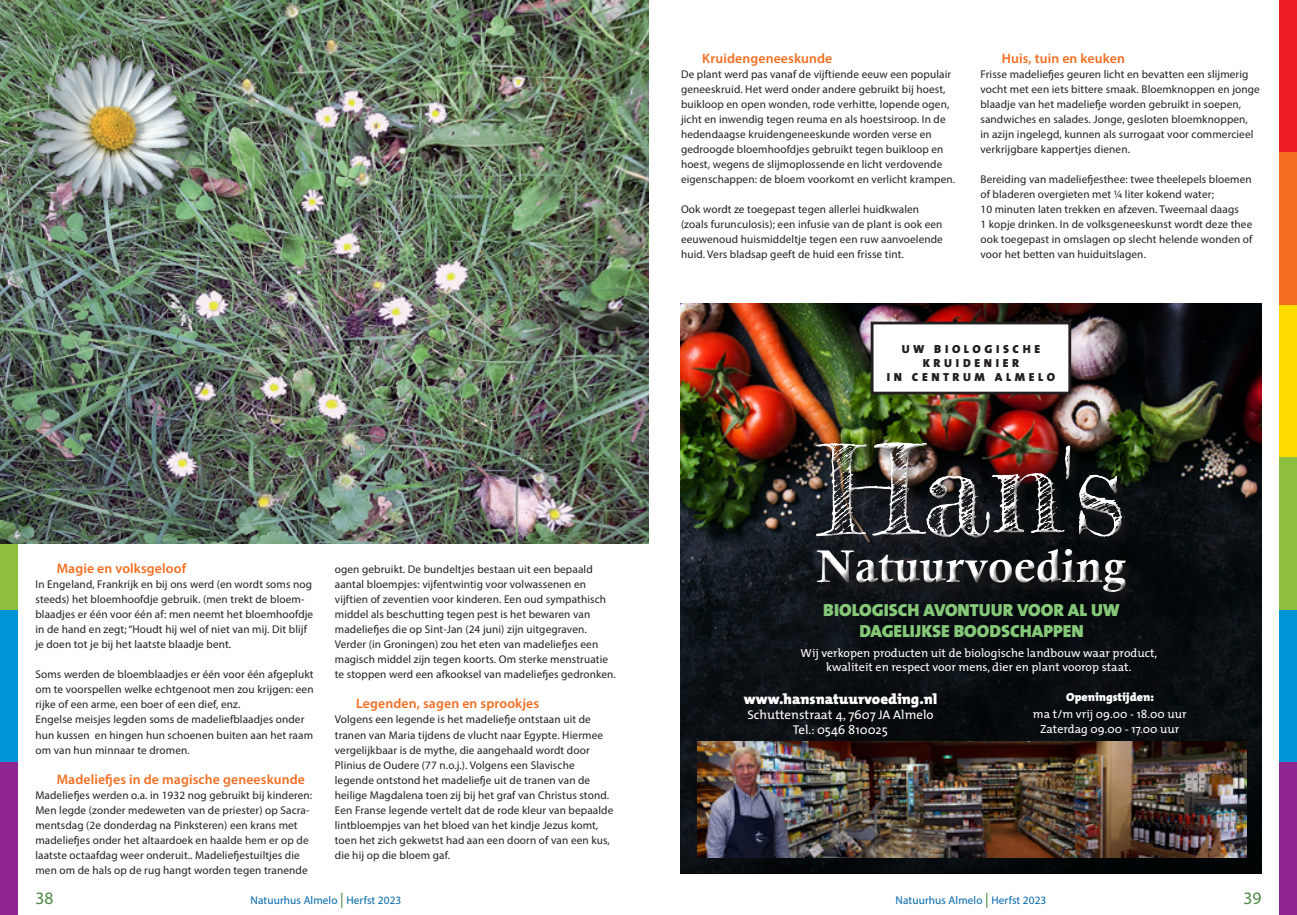
<style>
.page{position:relative;width:1297px;height:915px;background:#fff}
.page>*{position:absolute;margin:0;border:0;box-sizing:border-box;transform-origin:0 0}
.t1{font:46px "Calis MT Bol";color:#fff}
.t2{font:800 17.62px/21.1px "T Mix";color:#85c877;text-align:center}
.t3{font:17.5px "Myriad Pro";color:#48883e}
.t4{font:800 14.62px "T Mix";color:#fff}
.tussenkop_10_12_Myriad_Pro{font:600 13.75px "Myriad Pro";letter-spacing:.01em;color:#f36e21}
.t5{font:12.75px/15.2px "T Mix";color:#fff;text-align:center}
.t6{font:11.75px/14.1px "T Mix";color:#fff;text-align:center}
.t7{font:800 11.75px/14.1px "T Mix";letter-spacing:.3em;color:#231f20;text-align:center}
.t8{font:11.25px/15px "Myriad Pro";letter-spacing:.01em;color:#231f20}
.t9{font:11.25px "Myriad Pro";letter-spacing:.01em;color:#0067aa}
.s1{font-weight:800}
.s2{font-size:15px;color:#48883e}
</style>
<div class="page">
<div style="left:0;top:457px;width:18px;height:152px;background:#8dbe3e"></div>
<div style="left:0;top:609px;width:18px;height:153px;background:#0095d9"></div>
<div style="left:0;top:762px;width:18px;height:152px;background:#90268f"></div>
<div style="left:1279px;top:0;width:18px;height:152px;background:#ee1d23"></div>
<div style="left:1279px;top:152px;width:18px;height:153px;background:#f36e21"></div>
<div style="left:1279px;top:305px;width:18px;height:152px;background:#ffdc01"></div>
<div style="left:1279px;top:457px;width:18px;height:152px;background:#8dbe3e"></div>
<div style="left:1279px;top:609px;width:18px;height:153px;background:#0095d9"></div>
<div style="left:1279px;top:762px;width:18px;height:152px;background:#90268f"></div>
<img style="left:0;top:0;width:648px;height:543px">
<img style="left:680px;top:303px;width:581px;height:569px">
<div style="left:872px;top:323px;width:198px;height:70px;background:#fff"></div>
<div style="left:871px;top:321px;width:200px;height:73px;border:3px solid #231f20"></div>
<img style="left:698px;top:741px;width:548px;height:115px">
<div style="left:813px;top:441px;width:324px;height:164px;background:#231f20;opacity:.75"></div>
<div style="left:814px;top:442px;width:313px;height:151px;background:#231f20;opacity:.75"></div>
<div style="left:31px;top:50px;width:176px;height:172px;background:#231f20;opacity:.6"></div>
<img style="left:24px;top:33px;width:180px;height:180px">
<p class="tussenkop_10_12_Myriad_Pro" style="left:702px;top:49px;width:132px">Kruidengeneeskunde</p>
<p class="t8" style="left:681px;top:66px;width:276px">De plant werd pas vanaf de vijftiende eeuw een populair geneeskruid. Het werd onder andere gebruikt bij hoest, buikloop en open wonden, rode verhitte, lopende ogen, jicht en inwendig tegen reuma en als hoestsiroop. In de hedendaagse kruidengeneeskunde worden verse en gedroogde bloemhoofdjes gebruikt tegen buikloop en hoest, wegens de slijmoplossende en licht verdovende eigenschappen: de bloem voorkomt en verlicht krampen.</p>
<p class="t8" style="left:681px;top:201px;width:263px">Ook wordt ze toegepast tegen allerlei huidkwalen (zoals furunculosis); een infusie van de plant is ook een eeuwenoud huismiddeltje tegen een ruw aanvoelende huid. Vers bladsap geeft de huid een frisse tint.</p>
<p class="tussenkop_10_12_Myriad_Pro" style="left:1002px;top:49px;width:125px">Huis, tuin en keuken</p>
<p class="t8" style="left:980px;top:66px;width:281px">Frisse madeliefjes geuren licht en bevatten een slijmerig vocht met een iets bittere smaak. Bloemknoppen en jonge blaadje van het madeliefje worden gebruikt in soepen, sandwiches en salades. Jonge, gesloten bloemknoppen,<br>in azijn ingelegd, kunnen als surrogaat voor commercieel verkrijgbare kappertjes dienen.</p>
<p class="t8" style="left:980px;top:171px;width:274px">Bereiding van madeliefjesthee: twee theelepels bloemen of bladeren overgieten met ¼ liter kokend water;<br>10 minuten laten trekken en afzeven. Tweemaal daags<br>1 kopje drinken. In de volksgeneeskunst wordt deze thee ook toegepast in omslagen op slecht helende wonden of voor het betten van huiduitslagen.</p>
<p class="tussenkop_10_12_Myriad_Pro" style="left:57px;top:559px;width:131px">Magie en volksgeloof</p>
<p class="t8" style="left:35px;top:576px;width:279px">In Engeland, Frankrijk en bij ons werd (en wordt soms nog steeds) het bloemhoofdje gebruik. (men trekt de bloem&shy;blaadjes er één voor één af: men neemt het bloemhoofdje in de hand en zegt; “Houdt hij wel of niet van mij. Dit blijf je doen tot je bij het laatste blaadje bent.</p>
<p class="t8" style="left:35px;top:666px;width:280px">Soms werden de bloemblaadjes er één voor één afgeplukt om te voorspellen welke echtgenoot men zou krijgen: een rijke of een arme, een boer of een dief, enz.<br>Engelse meisjes legden soms de madeliefblaadjes onder hun kussen en hingen hun schoenen buiten aan het raam om van hun minnaar te dromen.</p>
<p class="tussenkop_10_12_Myriad_Pro" style="left:57px;top:769px;width:250px">Madeliefjes in de magische geneeskunde</p>
<p class="t8" style="left:35px;top:786px;width:278px">Madeliefjes werden o.a. in 1932 nog gebruikt bij kinderen:<br>Men legde (zonder medeweten van de priester) op Sacra&shy;mentsdag (2e donderdag na Pinksteren) een krans met madeliefjes onder het altaardoek en haalde hem er op de laatste octaafdag weer onderuit.. Madeliefjestuiltjes die men om de hals op de rug hangt worden tegen tranende</p>
<p class="t8" style="left:335px;top:561px;width:273px">ogen gebruikt. De bundeltjes bestaan uit een bepaald aantal bloempjes: vijfentwintig voor volwassenen en vijftien of zeventien voor kinderen. Een oud sympathisch middel als beschutting tegen pest is het bewaren van madeliefjes die op Sint-Jan (24 juni) zijn uitgegraven.</p>
<p class="t8" style="left:335px;top:636px;width:283px">Verder (in Groningen) zou het eten van madeliefjes een magisch middel zijn tegen koorts. Om sterke menstruatie te stoppen werd een afkooksel van madeliefjes gedronken.</p>
<p class="tussenkop_10_12_Myriad_Pro" style="left:356px;top:694px;width:185px">Legenden, sagen en sprookjes</p>
<p class="t8" style="left:335px;top:711px;width:280px">Volgens een legende is het madeliefje ontstaan uit de tranen van Maria tijdens de vlucht naar Egypte. Hiermee vergelijkbaar is de mythe, die aangehaald wordt door Plinius de Oudere (77 n.o.j.). Volgens een Slavische legende ontstond het madeliefje uit de tranen van de heilige Magdalena toen zij bij het graf van Christus stond.<br>Een Franse legende vertelt dat de rode kleur van bepaalde lintbloempjes van het bloed van het kindje Jezus komt, toen het zich gekwetst had aan een doorn of van een kus, die hij op die bloem gaf.</p>
<p class="t7" style="left:887px;top:342px;width:170px">UW BIOLOGISCHE<br>KRUIDENIER<br>IN CENTRUM ALMELO</p>
<h1 class="t1" style="left:817px;top:540px;width:311px">Natuurvoeding</h1>
<p class="t2" style="left:823px;top:598px;width:298px">BIOLOGISCH AVONTUUR VOOR AL UW<br>DAGELIJKSE BOODSCHAPPEN</p>
<p class="t6" style="left:801px;top:645px;width:358px">Wij verkopen producten uit de biologische landbouw waar product, kwaliteit en respect voor mens, dier en plant voorop staat.</p>
<p class="t4" style="left:744px;top:686px;width:195px">www.hansnatuurvoeding.nl</p>
<p class="t5" style="left:747px;top:706px;width:188px">Schuttenstraat 4, 7607 JA Almelo<br>Tel.: 0546 810025</p>
<p class="t6" style="left:1033px;top:688px;width:155px;line-height:17px"><span class="s1">Openingstijden:<br></span>ma t/m vrij 09.00 - 18.00 uur</p>
<p class="t6" style="left:1040px;top:720px;width:141px">Zaterdag 09.00 - 17.00 uur</p>
<h3 class="t3" style="left:35px;top:886px;width:19px">38</h3>
<p class="t9" style="left:251px;top:892px;width:152px">Natuurhus Almelo <span class="s2">|</span> Herfst 2023</p>
<p class="t9" style="left:895px;top:892px;width:152px">Natuurhus Almelo <span class="s2">|</span> Herfst 2023</p>
<h3 class="t3" style="left:1243px;top:886px;width:19px">39</h3>
</div>
